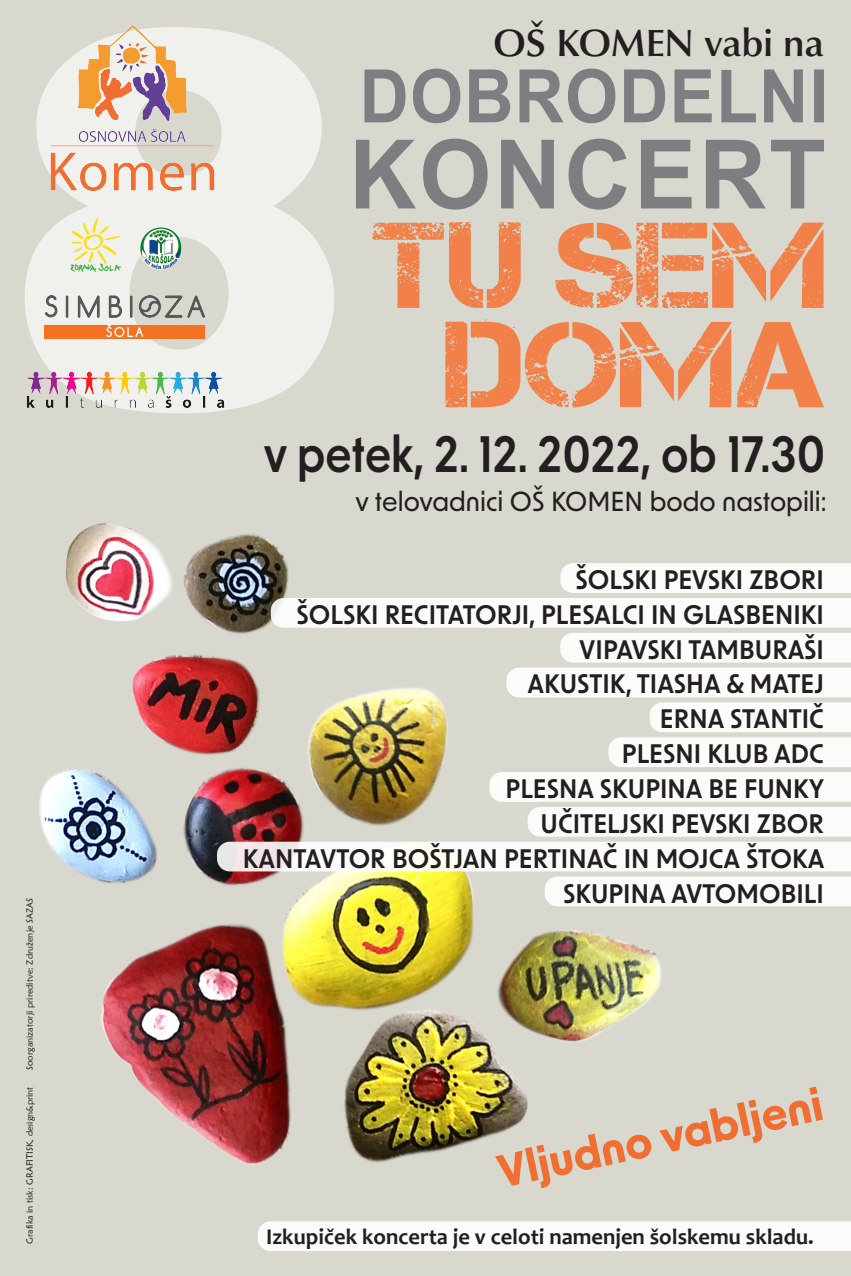
<style>
.page{position:relative;width:851px;height:1276px;background:#fff}
.page>*{position:absolute;margin:0;border:0;box-sizing:border-box;transform-origin:0 0}
.t1{font:600 48.75px "New Order";color:#231f20;scale:.9 1}
.t2{font:700 43.58px "New Order";color:#f06e32}
.t3{font:500 39px "Classico URW";letter-spacing:-.01em;color:#231f20}
.t4{font:500 26.25px "New Order";color:#231f20}
.t5{font:600 25.5px "New Order";color:#231f20}
.t6{font:700 22.5px "Candara";color:#231f20}
.t7{font:9px "Maiandra GD";color:#231f20}
</style>
<div class="page">
<img style="left:0;top:0;width:850px;height:1276px">
<svg style="left:25px;top:27px;width:309px;height:386px;background:#e8e8e3"></svg>
<svg style="left:217px;top:563px;width:633px;height:343px"></svg>
<svg style="left:258px;top:1221px;width:592px;height:30px"></svg>
<img style="left:48px;top:25px;width:169px;height:166px">
<img style="left:25px;top:368px;width:200px;height:43px">
<img style="left:45px;top:296px;width:159px;height:43px">
<svg style="left:70px;top:217px;width:51px;height:55px;background:#e8eac3"></svg>
<img style="left:137px;top:226px;width:44px;height:44px;border-radius:22px">
<svg style="left:364px;top:69px;width:459px;height:54px;background:#abaca9"></svg>
<svg style="left:372px;top:222px;width:148px;height:86px;background:#e3af90"></svg>
<svg style="left:555px;top:223px;width:268px;height:85px;background:#e5a988"></svg>
<svg style="left:445px;top:319px;width:286px;height:88px;background:#e5aa8a"></svg>
<svg style="left:737px;top:322px;width:86px;height:85px;background:#e5a988"></svg>
<svg style="left:356px;top:139px;width:467px;height:71px;background:#afafac"></svg>
<p class="t7" style="left:24px;top:1070px;width:173px;rotate:-90deg">Soorganizatorji prireditve: Združenje SAZAS</p>
<p class="t7" style="left:24px;top:1243px;width:159px;rotate:-90deg">Grafika in tisk: GRAFITISK, design&amp;print</p>
<p class="t3" style="left:493px;top:13px;width:332px">OŠ KOMEN vabi na</p>
<p class="t1" style="left:263px;top:422px;width:625px">v petek, 2. 12. 2022, ob 17.30</p>
<p class="t4" style="left:355px;top:484px;width:473px">v telovadnici OŠ KOMEN bodo nastopili:</p>
<p class="t5" style="left:575px;top:563px;width:250px">ŠOLSKI PEVSKI ZBORI</p>
<p class="t5" style="left:296px;top:598px;width:529px">ŠOLSKI RECITATORJI, PLESALCI IN GLASBENIKI</p>
<p class="t5" style="left:579px;top:632px;width:246px">VIPAVSKI TAMBURAŠI</p>
<p class="t5" style="left:527px;top:667px;width:298px">AKUSTIK, TIASHA &amp; MATEJ</p>
<p class="t5" style="left:660px;top:702px;width:165px">ERNA STANTIČ</p>
<p class="t5" style="left:621px;top:737px;width:203px">PLESNI KLUB ADC</p>
<p class="t5" style="left:505px;top:772px;width:320px">PLESNA SKUPINA BE FUNKY</p>
<p class="t5" style="left:540px;top:807px;width:285px">UČITELJSKI PEVSKI ZBOR</p>
<p class="t5" style="left:243px;top:842px;width:583px">KANTAVTOR BOŠTJAN PERTINAČ IN MOJCA ŠTOKA</p>
<p class="t5" style="left:563px;top:876px;width:262px">SKUPINA AVTOMOBILI</p>
<p class="t2" style="left:492px;top:1144px;width:332px;rotate:-12deg">Vljudno vabljeni</p>
<p class="t6" style="left:266px;top:1223px;width:549px">Izkupiček koncerta je v celoti namenjen šolskemu skladu.</p>
</div>
